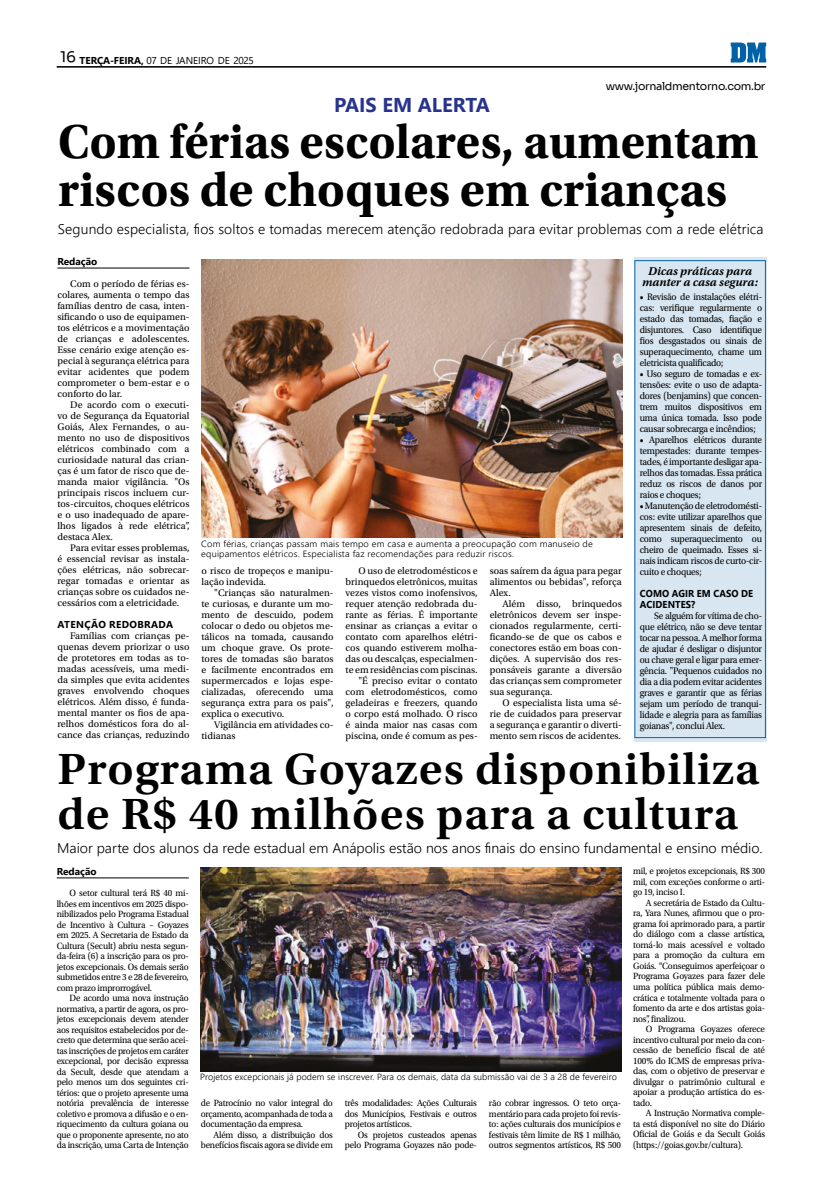
<style>
.page{position:relative;width:823px;height:1191px;background:#fff}
.page>*{position:absolute;margin:0;border:0;box-sizing:border-box;transform-origin:0 0}
.t1{font:700 50px/48px "Utopia Std";color:#000;scale:.96 1}
.t2{font:600 46px/45px "Utopia Std";letter-spacing:.02em;color:#000}
.t3{font:700 20px "Segoe UI";color:#28348b}
.t4{font:300 14px "Segoe UI";color:#000}
.t5{font:12px/11px "Utopia Std Semibold Capt It";letter-spacing:-.005em;color:#000;text-align:center}
.t6{font:11px "Sora";letter-spacing:-.03em;color:#000}
.t7{font:10px/11px "Utopia Std";color:#000;text-align:justify}
.t8{font:10px/11px "Utopia Std";color:#000;text-align:justify;scale:.94 1}
.t9{font:10px "Segoe UI";letter-spacing:-.01em;color:#000}
.t10{font:700 10px/11px "Segoe UI";letter-spacing:.01em;color:#000;scale:.94 1}
.t11{font:700 10px "Segoe UI";letter-spacing:.035em;color:#000}
.t12{font:700 10px "Segoe UI";letter-spacing:.01em;color:#000}
.t13{font:9.5px/10.5px "Utopia Std";letter-spacing:-.02em;color:#000;text-align:justify;scale:.95 1}
.t14{font:9.5px/10.5px "Utopia Std";letter-spacing:-.02em;color:#000;text-align:justify}
.t15{font:300 9px/10px "Segoe UI";letter-spacing:.02em;color:#000}
.s1{font-weight:700}
</style>
<div class="page">
<svg style="left:730px;top:43px;width:35px;height:19px"></svg>
<hr style="left:57px;top:67px;width:708px;height:1px;background:#000">
<hr style="left:57px;top:66px;width:708px;height:1px;background:#000">
<hr style="left:57px;top:268px;width:132px;height:1px;background:#000">
<div style="left:633px;top:258px;width:133px;height:484px;background:#d8e6f1"></div>
<hr style="left:57px;top:877px;width:132px;height:1px;background:#000">
<img style="left:201px;top:259px;width:421px;height:279px">
<img style="left:201px;top:867px;width:420px;height:204px">
<p class="t9" style="left:60px;top:51px;width:195px"><sup>16</sup> <span class="s1">TERÇA-FEIRA,</span> 07 DE JANEIRO DE 2025</p>
<h3 class="t3" style="left:334px;top:86px;width:157px">PAIS EM ALERTA</h3>
<p class="t6" style="left:605px;top:77px;width:161px">www.jornaldmentorno.com.br</p>
<h1 class="t1" style="left:58px;top:118px;width:730px">Com férias escolares, aumentam riscos de choques em crianças</h1>
<h3 class="t4" style="left:58px;top:215px;width:706px">Segundo especialista, fios soltos e tomadas merecem atenção redobrada para evitar problemas com a rede elétrica</h3>
<p class="t12" style="left:57px;top:252px;width:41px">Redação</p>
<p class="t7" style="left:57px;top:278px;width:133px;text-indent:13px">Com o período de férias es&shy;colares, aumenta o tempo das famílias dentro de casa, inten&shy;sificando o uso de equipamen&shy;tos elétricos e a movimentação de crianças e adolescentes.<br>Esse cenário exige atenção es&shy;pecial à segurança elétrica para evitar acidentes que podem comprometer o bem-estar e o conforto do lar.</p>
<p class="t7" style="left:57px;top:399px;width:133px;text-indent:13px">De acordo com o executi&shy;vo de Segurança da Equatorial Goiás, Alex Fernandes, o au&shy;mento no uso de dispositivos elétricos combinado com a curiosidade natural das crian&shy;ças é um fator de risco que de&shy;manda maior vigilância. "Os principais riscos incluem cur&shy;tos-circuitos, choques elétricos e o uso inadequado de apare&shy;lhos ligados à rede elétrica”, destaca Alex.</p>
<p class="t7" style="left:57px;top:542px;width:133px;text-indent:13px">Para evitar esses problemas, é essencial revisar as instala&shy;ções elétricas, não sobrecar&shy;regar tomadas e orientar as crianças sobre os cuidados ne&shy;cessários com a eletricidade.</p>
<p class="t11" style="left:58px;top:615px;width:117px">ATENÇÃO REDOBRADA</p>
<p class="t7" style="left:57px;top:630px;width:133px;text-indent:13px">Famílias com crianças pe&shy;quenas devem priorizar o uso de protetores em todas as to&shy;madas acessíveis, uma medi&shy;da simples que evita acidentes graves envolvendo choques elétricos. Além disso, é funda&shy;mental manter os fios de apa&shy;relhos domésticos fora do al&shy;cance das crianças, reduzindo</p>
<p class="t15" style="left:201px;top:537px;width:393px">Com férias, crianças passam mais tempo em casa e aumenta a preocupação com manuseio de equipamentos elétricos. Especialista faz recomendações para reduzir riscos.</p>
<p class="t7" style="left:201px;top:565px;width:133px">o risco de tropeços e manipu&shy;lação indevida.</p>
<p class="t7" style="left:201px;top:587px;width:133px;text-indent:13px">"Crianças são naturalmen&shy;te curiosas, e durante um mo&shy;mento de descuido, podem colocar o dedo ou objetos me&shy;tálicos na tomada, causando um choque grave. Os prote&shy;tores de tomadas são baratos e facilmente encontrados em supermercados e lojas espe&shy;cializadas, oferecendo uma segurança extra para os pais", explica o executivo.</p>
<p class="t7" style="left:201px;top:719px;width:133px;text-indent:13px">Vigilância em atividades co&shy;tidianas</p>
<p class="t7" style="left:345px;top:565px;width:133px;text-align:right">O uso de eletrodomésticos e brinquedos eletrônicos, muitas vezes vistos como inofensivos, requer atenção redobrada du&shy;rante as férias. É importante ensinar as crianças a evitar o contato com aparelhos elétri&shy;cos quando estiverem molha&shy;das ou descalças, especialmen&shy;te em residências com piscinas. "É preciso evitar o contato com eletrodomésticos, como geladeiras e freezers, quando o corpo está molhado. O risco é ainda maior nas casas com piscina, onde é comum as pes-</p>
<p class="t7" style="left:489px;top:565px;width:133px">soas saírem da água para pegar alimentos ou bebidas", reforça Alex.</p>
<p class="t7" style="left:489px;top:598px;width:133px;text-indent:13px">Além disso, brinquedos eletrônicos devem ser inspe&shy;cionados regularmente, certi&shy;ficando-se de que os cabos e conectores estão em boas con&shy;dições. A supervisão dos res&shy;ponsáveis garante a diversão das crianças sem comprometer sua segurança.</p>
<p class="t7" style="left:489px;top:697px;width:133px;text-indent:13px">O especialista lista uma sé&shy;rie de cuidados para preservar a segurança e garantir o diverti&shy;mento sem riscos de acidentes.</p>
<p class="t5" style="left:641px;top:265px;width:118px">Dicas práticas para manter a casa segura:</p>
<p class="t8" style="left:639px;top:291px;width:131px">• Revisão de instalações elétri&shy;cas: verifique regularmente o estado das tomadas, fiação e disjuntores. Caso identifique fios desgastados ou sinais de superaquecimento, chame um eletricista qualificado;</p>
<p class="t8" style="left:639px;top:368px;width:131px">• Uso seguro de tomadas e ex&shy;tensões: evite o uso de adapta&shy;dores (benjamins) que concen&shy;trem muitos dispositivos em uma única tomada. Isso pode causar sobrecarga e incêndios;</p>
<p class="t8" style="left:639px;top:434px;width:131px">• Aparelhos elétricos durante tempestades: durante tempes&shy;tades, é importante desligar apa&shy;relhos das tomadas. Essa prática reduz os riscos de danos por raios e choques;</p>
<p class="t8" style="left:639px;top:500px;width:131px">• Manutenção de eletrodomésti&shy;cos: evite utilizar aparelhos que apresentem sinais de defeito, como superaquecimento ou cheiro de queimado. Esses si&shy;nais indicam riscos de curto-cir&shy;cuito e choques;</p>
<p class="t10" style="left:639px;top:587px;width:122px">COMO AGIR EM CASO DE<br>ACIDENTES?</p>
<p class="t8" style="left:639px;top:610px;width:131px;text-indent:14px">Se alguém for vítima de cho&shy;que elétrico, não se deve tentar tocar na pessoa. A melhor forma de ajudar é desligar o disjuntor ou chave geral e ligar para emer&shy;gência. "Pequenos cuidados no dia a dia podem evitar acidentes graves e garantir que as férias sejam um período de tranqui&shy;lidade e alegria para as famílias goianas", conclui Alex.</p>
<h2 class="t2" style="left:57px;top:746px;width:703px">Programa Goyazes disponibiliza de R$ 40 milhões para a cultura</h2>
<h3 class="t4" style="left:57px;top:834px;width:706px">Maior parte dos alunos da rede estadual em Anápolis estão nos anos finais do ensino fundamental e ensino médio.</h3>
<p class="t12" style="left:57px;top:862px;width:41px">Redação</p>
<p class="t13" style="left:57px;top:888px;width:140px;text-indent:13px">O setor cultural terá R$ 40 mi&shy;lhões em incentivos em 2025 dispo&shy;nibilizados pelo Programa Estadual de Incentivo à Cultura – Goyazes em 2025. A Secretaria de Estado da Cultura (Secult) abriu nesta segun&shy;da-feira (6) a inscrição para os pro&shy;jetos excepcionais. Os demais serão submetidos entre 3 e 28 de fevereiro, com prazo improrrogável.</p>
<p class="t13" style="left:57px;top:993px;width:140px;text-indent:13px">De acordo uma nova instrução normativa, a partir de agora, os pro&shy;jetos excepcionais devem atender aos requisitos estabelecidos por de&shy;creto que determina que serão acei&shy;tas inscrições de projetos em caráter excepcional, por decisão expressa da Secult, desde que atendam a pelo menos um dos seguintes cri&shy;térios: que o projeto apresente uma notória prevalência de interesse coletivo e promova a difusão e o en&shy;riquecimento da cultura goiana ou que o proponente apresente, no ato da inscrição, uma Carta de Intenção</p>
<p class="t15" style="left:200px;top:1070px;width:418px">Projetos excepcionais já podem se inscrever. Para os demais, data da submissão vai de 3 a 28 de fevereiro</p>
<p class="t13" style="left:201px;top:1098px;width:140px">de Patrocínio no valor integral do orçamento, acompanhada de toda a documentação da empresa.</p>
<p class="t13" style="left:201px;top:1129px;width:140px;text-align:right">Além disso, a distribuição dos benefícios fiscais agora se divide em</p>
<p class="t13" style="left:345px;top:1098px;width:140px">três modalidades: Ações Culturais dos Municípios, Festivais e outros projetos artísticos.</p>
<p class="t13" style="left:345px;top:1129px;width:140px;text-align:right">Os projetos custeados apenas pelo Programa Goyazes não pode-</p>
<p class="t13" style="left:488px;top:1098px;width:140px">rão cobrar ingressos. O teto orça&shy;mentário para cada projeto foi revis&shy;to: ações culturais dos municípios e festivais têm limite de R$ 1 milhão, outros segmentos artísticos, R$ 500</p>
<p class="t13" style="left:632px;top:866px;width:140px">mil, e projetos excepcionais, R$ 300 mil, com exceções conforme o arti&shy;go 19, inciso I.</p>
<p class="t13" style="left:632px;top:897px;width:140px;text-indent:13px">A secretária de Estado da Cultu&shy;ra, Yara Nunes, afirmou que o pro&shy;grama foi aprimorado para, a partir do diálogo com a classe artística, torná-lo mais acessível e voltado para a promoção da cultura em Goiás. “Conseguimos aperfeiçoar o Programa Goyazes para fazer dele uma política pública mais demo&shy;crática e totalmente voltada para o fomento da arte e dos artistas goia&shy;nos”, finalizou.</p>
<p class="t14" style="left:632px;top:1023px;width:133px;text-indent:13px">O Programa Goyazes oferece incentivo cultural por meio da con&shy;cessão de benefício fiscal de até 100% do ICMS de empresas priva&shy;das, com o objetivo de preservar e divulgar o patrimônio cultural e apoiar a produção artística do es&shy;tado.</p>
<p class="t13" style="left:632px;top:1107px;width:140px;text-indent:13px">A Instrução Normativa comple&shy;ta está disponível no site do Diário Oficial de Goiás e da Secult Goiás (https://goias.gov.br/cultura).</p>
</div>
